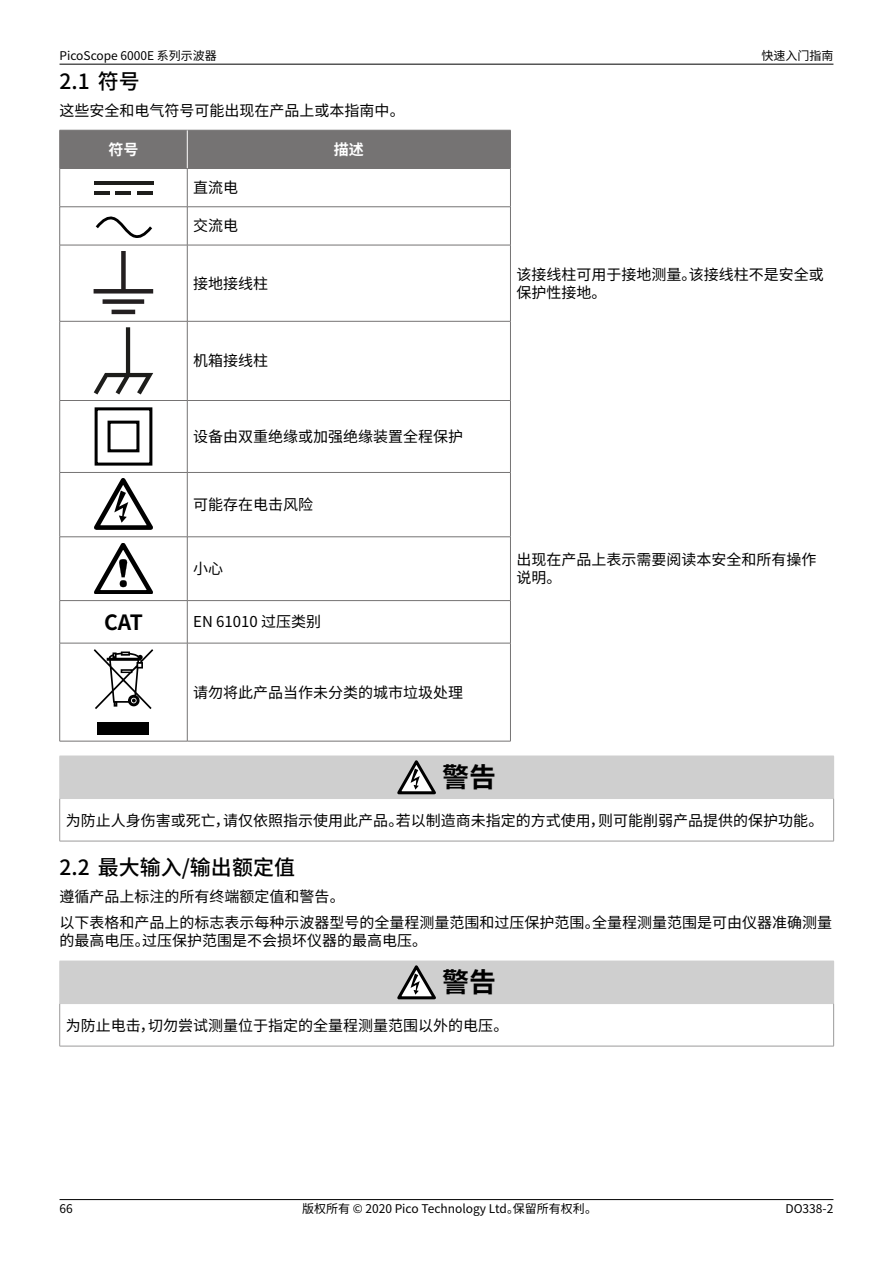
<style>
.page{position:relative;width:893px;height:1263px;background:#fff}
.page>*{position:absolute;margin:0;border:0;box-sizing:border-box;transform-origin:0 0}
.t1{font:700 27px "Noto Sans CJ Ksc";color:#000}
.t2{font:500 21px "Noto Sans CJ Ksc";color:#000}
.t3{font:700 21px "Noto Sans CJ Ksc";color:#000}
.t4{font:15px/18px "Noto Sans CJ Ksc";color:#000}
.t5{font:700 15px "Noto Sans CJ Ksc";color:#fff}
.t6{font:12px "Noto Sans CJ Ksc";color:#000}
</style>
<div class="page">
<hr style="left:60px;top:64px;width:773px;height:1px;background:#000">
<hr style="left:60px;top:1199px;width:773px;height:1px;background:#000">
<div style="left:60px;top:131px;width:450px;height:37px;background:#757373"></div>
<svg style="left:60px;top:169px;width:127px;height:572px"></svg>
<svg style="left:188px;top:207px;width:322px;height:534px"></svg>
<hr style="left:60px;top:206px;width:127px;height:1px;background:#757373">
<hr style="left:60px;top:245px;width:127px;height:1px;background:#757373">
<hr style="left:60px;top:321px;width:127px;height:1px;background:#757373">
<hr style="left:60px;top:400px;width:127px;height:1px;background:#757373">
<hr style="left:60px;top:472px;width:127px;height:1px;background:#757373">
<hr style="left:60px;top:536px;width:127px;height:1px;background:#757373">
<hr style="left:60px;top:600px;width:127px;height:1px;background:#757373">
<hr style="left:60px;top:643px;width:127px;height:1px;background:#757373">
<hr style="left:187px;top:206px;width:324px;height:1px;background:#757373">
<hr style="left:187px;top:245px;width:324px;height:1px;background:#757373">
<hr style="left:187px;top:321px;width:324px;height:1px;background:#757373">
<hr style="left:187px;top:400px;width:324px;height:1px;background:#757373">
<hr style="left:187px;top:472px;width:324px;height:1px;background:#757373">
<hr style="left:187px;top:536px;width:324px;height:1px;background:#757373">
<hr style="left:187px;top:600px;width:324px;height:1px;background:#757373">
<hr style="left:187px;top:643px;width:324px;height:1px;background:#757373">
<hr style="left:60px;top:130px;width:127px;height:1px;background:#757373">
<hr style="left:59px;top:130px;width:1px;height:38px;background:#757373">
<hr style="left:187px;top:130px;width:324px;height:1px;background:#757373">
<hr style="left:510px;top:130px;width:1px;height:38px;background:#757373">
<hr style="left:187px;top:130px;width:1px;height:38px;background:#fff">
<hr style="left:187px;top:168px;width:324px;height:1px;background:#757373">
<hr style="left:510px;top:169px;width:1px;height:38px;background:#757373">
<hr style="left:510px;top:207px;width:1px;height:38px;background:#757373">
<hr style="left:510px;top:245px;width:1px;height:76px;background:#757373">
<hr style="left:510px;top:321px;width:1px;height:79px;background:#757373">
<hr style="left:510px;top:401px;width:1px;height:71px;background:#757373">
<hr style="left:510px;top:473px;width:1px;height:64px;background:#757373">
<hr style="left:510px;top:537px;width:1px;height:63px;background:#757373">
<hr style="left:510px;top:601px;width:1px;height:42px;background:#757373">
<hr style="left:510px;top:643px;width:1px;height:98px;background:#757373">
<hr style="left:187px;top:741px;width:324px;height:1px;background:#757373">
<hr style="left:60px;top:168px;width:127px;height:1px;background:#757373">
<hr style="left:59px;top:169px;width:1px;height:38px;background:#757373">
<hr style="left:187px;top:169px;width:1px;height:38px;background:#757373">
<hr style="left:59px;top:207px;width:1px;height:38px;background:#757373">
<hr style="left:187px;top:207px;width:1px;height:38px;background:#757373">
<hr style="left:59px;top:245px;width:1px;height:76px;background:#757373">
<hr style="left:187px;top:245px;width:1px;height:76px;background:#757373">
<hr style="left:59px;top:321px;width:1px;height:79px;background:#757373">
<hr style="left:187px;top:321px;width:1px;height:79px;background:#757373">
<hr style="left:59px;top:401px;width:1px;height:71px;background:#757373">
<hr style="left:187px;top:401px;width:1px;height:71px;background:#757373">
<hr style="left:59px;top:473px;width:1px;height:64px;background:#757373">
<hr style="left:187px;top:473px;width:1px;height:64px;background:#757373">
<hr style="left:59px;top:537px;width:1px;height:63px;background:#757373">
<hr style="left:187px;top:537px;width:1px;height:63px;background:#757373">
<hr style="left:59px;top:601px;width:1px;height:42px;background:#757373">
<hr style="left:187px;top:601px;width:1px;height:42px;background:#757373">
<hr style="left:59px;top:643px;width:1px;height:98px;background:#757373">
<hr style="left:187px;top:643px;width:1px;height:98px;background:#757373">
<hr style="left:60px;top:741px;width:127px;height:1px;background:#757373">
<hr style="left:94px;top:181px;width:59px;height:3px;background:#1d1d1b">
<hr style="left:94px;top:191px;width:15px;height:3px;background:#1d1d1b">
<hr style="left:116px;top:191px;width:15px;height:3px;background:#1d1d1b">
<hr style="left:138px;top:191px;width:15px;height:3px;background:#1d1d1b">
<svg style="left:94px;top:215px;width:59px;height:22px"></svg>
<div style="left:121px;top:251px;width:5px;height:39px;background:#231f20"></div>
<hr style="left:94px;top:289px;width:59px;height:4px;background:#231f20">
<div style="left:103px;top:299px;width:41px;height:5px;background:#231f20"></div>
<hr style="left:112px;top:310px;width:23px;height:4px;background:#231f20">
<svg style="left:94px;top:327px;width:59px;height:67px"></svg>
<div style="left:95px;top:407px;width:57px;height:59px;border:3px solid #000"></div>
<div style="left:108px;top:421px;width:31px;height:31px;border:3px solid #000"></div>
<svg style="left:94px;top:478px;width:59px;height:52px"></svg>
<svg style="left:94px;top:543px;width:59px;height:50px"></svg>
<div style="left:97px;top:722px;width:52px;height:13px;background:#000"></div>
<svg style="left:94px;top:649px;width:59px;height:60px"></svg>
<div style="left:60px;top:756px;width:774px;height:42px;background:#cfcfcf"></div>
<hr style="left:59px;top:756px;width:1px;height:42px;background:#cfcfcf">
<hr style="left:60px;top:798px;width:774px;height:1px;background:#cfcfcf">
<hr style="left:59px;top:799px;width:1px;height:42px;background:#9b9a9a">
<hr style="left:833px;top:799px;width:1px;height:42px;background:#9b9a9a">
<hr style="left:60px;top:841px;width:774px;height:1px;background:#9b9a9a">
<svg style="left:397px;top:760px;width:39px;height:34px"></svg>
<div style="left:60px;top:961px;width:774px;height:42px;background:#cfcfcf"></div>
<hr style="left:59px;top:961px;width:1px;height:42px;background:#cfcfcf">
<hr style="left:60px;top:1003px;width:774px;height:1px;background:#cfcfcf">
<hr style="left:59px;top:1004px;width:1px;height:42px;background:#9b9a9a">
<hr style="left:833px;top:1004px;width:1px;height:42px;background:#9b9a9a">
<hr style="left:60px;top:1046px;width:774px;height:1px;background:#9b9a9a">
<svg style="left:397px;top:965px;width:39px;height:34px"></svg>
<p class="t6" style="left:60px;top:49px;width:159px">PicoScope 6000E 系列示波器</p>
<p class="t6" style="left:761px;top:49px;width:73px">快速入门指南</p>
<h2 class="t2" style="left:60px;top:69px;width:82px">2.1 符号</h2>
<p class="t4" style="left:60px;top:101px;width:347px">这些安全和电气符号可能出现在产品上或本指南中。</p>
<p class="t5" style="left:108px;top:141px;width:31px">符号</p>
<p class="t5" style="left:334px;top:141px;width:31px">描述</p>
<p class="t4" style="left:193px;top:179px;width:46px">直流电</p>
<p class="t4" style="left:193px;top:217px;width:46px">交流电</p>
<p class="t4" style="left:193px;top:274px;width:76px">接地接线柱</p>
<p class="t4" style="left:516px;top:265px;width:309px">该接线柱可用于接地测量。该接线柱不是安全或保护性接地。</p>
<p class="t4" style="left:193px;top:352px;width:76px">机箱接线柱</p>
<p class="t4" style="left:193px;top:428px;width:271px">设备由双重绝缘或加强绝缘装置全程保护</p>
<p class="t4" style="left:193px;top:496px;width:121px">可能存在电击风险</p>
<p class="t4" style="left:193px;top:560px;width:31px">小心</p>
<p class="t4" style="left:516px;top:551px;width:301px">出现在产品上表示需要阅读本安全和所有操作说明。</p>
<h2 class="t3" style="left:104px;top:610px;width:40px">CAT</h2>
<p class="t4" style="left:193px;top:613px;width:129px">EN 61010 过压类别</p>
<p class="t4" style="left:193px;top:683px;width:271px">请勿将此产品当作未分类的城市垃圾处理</p>
<h1 class="t1" style="left:442px;top:762px;width:55px">警告</h1>
<p class="t4" style="left:66px;top:811px;width:759px">为防止人身伤害或死亡，请仅依照指示使用此产品。若以制造商未指定的方式使用，则可能削弱产品提供的保护功能。</p>
<h2 class="t2" style="left:60px;top:856px;width:237px">2.2 最大输入/输出额定值</h2>
<p class="t4" style="left:60px;top:883px;width:774px;line-height:26.5px">遵循产品上标注的所有终端额定值和警告。<br>以下表格和产品上的标志表示每种示波器型号的全量程测量范围和过压保护范围。全量程测量范围是可由仪器准确测量</p>
<p class="t4" style="left:60px;top:932px;width:369px">的最高电压。过压保护范围是不会损坏仪器的最高电压。</p>
<h1 class="t1" style="left:442px;top:967px;width:55px">警告</h1>
<p class="t4" style="left:66px;top:1016px;width:444px">为防止电击，切勿尝试测量位于指定的全量程测量范围以外的电压。</p>
<p class="t6" style="left:60px;top:1202px;width:15px">66</p>
<p class="t6" style="left:302px;top:1202px;width:297px">版权所有 © 2020 Pico Technology Ltd。保留所有权利。</p>
<p class="t6" style="left:785px;top:1202px;width:49px">DO338-2</p>
</div>
